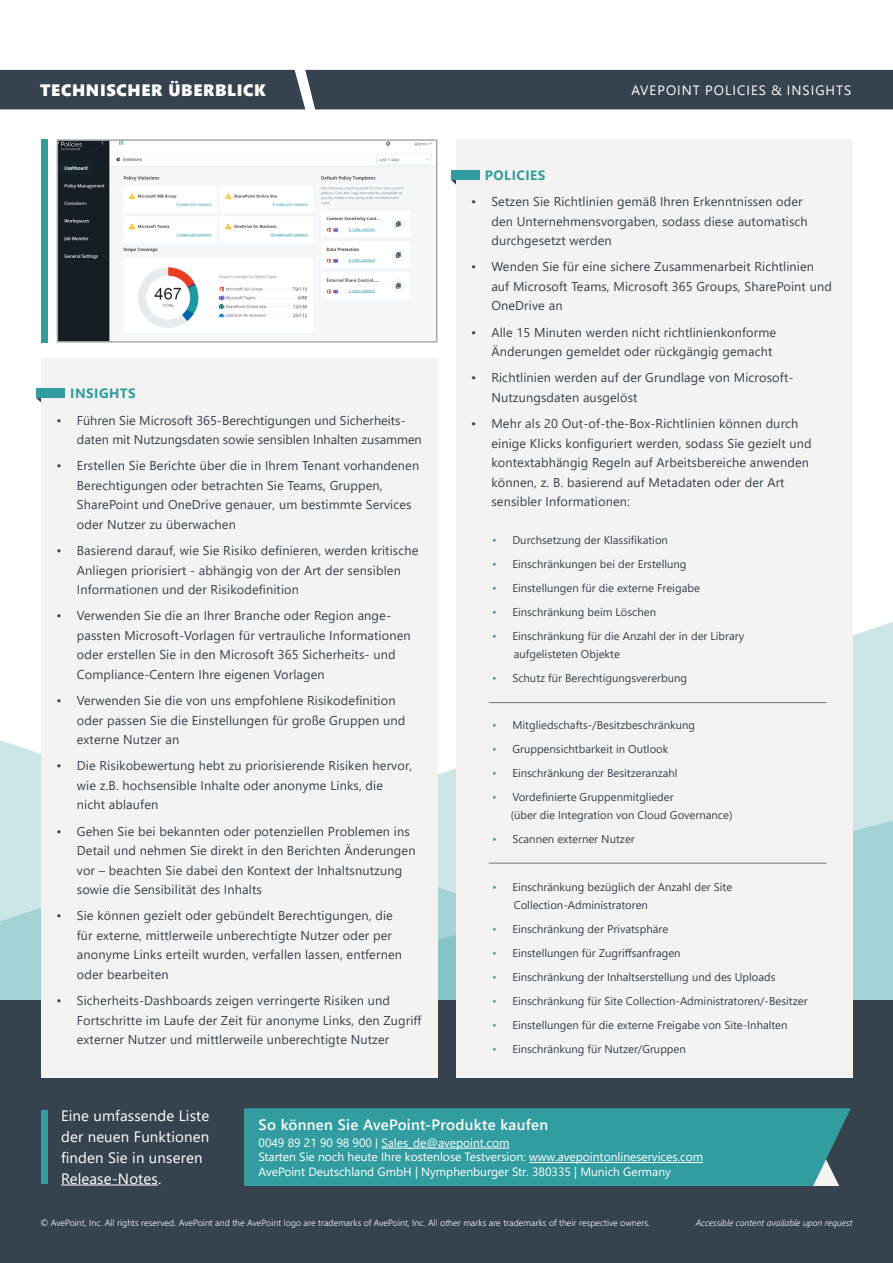
<style>
.page{position:relative;width:893px;height:1263px;background:#fff}
.page>*{position:absolute;margin:0;border:0;box-sizing:border-box;transform-origin:0 0}
.t1{font:16.5px "Segoe UI Black";letter-spacing:.04em;color:#fff}
.t2{font:15px/21px "Segoe UI";letter-spacing:.01em;color:#fff}
.t3{font:600 15px "Segoe UI";letter-spacing:.02em;color:#fff}
.t4{font:13.5px "Segoe UI";letter-spacing:.075em;color:#fff}
.t5{font:700 13.5px "Segoe UI";letter-spacing:.035em;color:#319da0}
.t6{font:12.75px/19.5px "Segoe UI";letter-spacing:.01em;color:#36424d}
.t7{font:12px/14.4px "Segoe UI";color:#fff}
.t8{font:11.25px/18px "Segoe UI";color:#36424d}
.t9{font:300 9px "Segoe UI";color:#fff}
.t10{font:italic 300 9px "Segoe UI";color:#fff}
.s1{color:#3e9da2}
.s2{font-size:10.2px}
</style>
<div class="page">
<svg style="left:0;top:613px;width:893px;height:200px;fill:#cce6e7"></svg>
<svg style="left:0;top:813px;width:893px;height:187px;background:#b0d8da"></svg>
<div style="left:0;top:1000px;width:893px;height:263px;background:#36424d"></div>
<div style="left:0;top:70px;width:893px;height:39px;background:#36424d"></div>
<div style="left:41px;top:139px;width:7px;height:204px;background:#319da0"></div>
<hr style="left:61px;top:1184px;width:97px;height:1px;background:#fff">
<div style="left:41px;top:1110px;width:7px;height:74px;background:#319da0"></div>
<div style="left:244px;top:1108px;width:607px;height:78px;background:#319da0"></div>
<hr style="left:381px;top:1148px;width:128px;height:1px;background:#fff">
<hr style="left:529px;top:1162px;width:174px;height:1px;background:#fff">
<svg style="left:37px;top:398px;width:4px;height:5px"></svg>
<div style="left:41px;top:359px;width:397px;height:719px;background:#f4f3f2"></div>
<div style="left:37px;top:388px;width:28px;height:10px;background:#319da0"></div>
<svg style="left:451px;top:180px;width:5px;height:5px"></svg>
<div style="left:456px;top:139px;width:396px;height:939px;background:#f4f3f2"></div>
<div style="left:451px;top:170px;width:28px;height:10px;background:#319da0"></div>
<img style="left:60px;top:142px;width:374px;height:198px">
<div style="left:57px;top:139px;width:380px;height:204px;border:2px solid #a7a9ac"></div>
<hr style="left:489px;top:702px;width:338px;height:1px;background:#78797c">
<hr style="left:489px;top:863px;width:338px;height:1px;background:#78797c">
<p class="t1" style="left:40px;top:78px;width:227px">TECHNISCHER ÜBERBLICK</p>
<p class="t5" style="left:70px;top:381px;width:67px">INSIGHTS</p>
<p class="t6" style="left:77px;top:409px;width:346px;text-indent:-20px">• Führen Sie Microsoft 365-Berechtigungen und Sicherheits&shy;daten mit Nutzungsdaten sowie sensiblen Inhalten zusammen</p>
<p class="t6" style="left:77px;top:455px;width:344px;text-indent:-20px">• Erstellen Sie Berichte über die in Ihrem Tenant vorhandenen Berechtigungen oder betrachten Sie Teams, Gruppen, SharePoint und OneDrive genauer, um bestimmte Services oder Nutzer zu überwachen</p>
<p class="t6" style="left:77px;top:540px;width:343px;text-indent:-20px">• Basierend darauf, wie Sie Risiko definieren, werden kritische<br>Anliegen priorisiert - abhängig von der Art der sensiblen<br>Informationen und der Risikodefinition</p>
<p class="t6" style="left:77px;top:605px;width:335px;text-indent:-20px">• Verwenden Sie die an Ihrer Branche oder Region ange&shy;passten Microsoft-Vorlagen für vertrauliche Informationen oder erstellen Sie in den Microsoft 365 Sicherheits- und Compliance-Centern Ihre eigenen Vorlagen</p>
<p class="t6" style="left:77px;top:690px;width:330px;text-indent:-20px">• Verwenden Sie die von uns empfohlene Risikodefinition oder passen Sie die Einstellungen für große Gruppen und externe Nutzer an</p>
<p class="t6" style="left:77px;top:755px;width:337px;text-indent:-20px">• Die Risikobewertung hebt zu priorisierende Risiken hervor, wie z.B. hochsensible Inhalte oder anonyme Links, die nicht ablaufen</p>
<p class="t6" style="left:77px;top:820px;width:340px;text-indent:-20px">• Gehen Sie bei bekannten oder potenziellen Problemen ins Detail und nehmen Sie direkt in den Berichten Änderungen vor – beachten Sie dabei den Kontext der Inhaltsnutzung sowie die Sensibilität des Inhalts</p>
<p class="t6" style="left:77px;top:905px;width:327px;text-indent:-20px">• Sie können gezielt oder gebündelt Berechtigungen, die für externe, mittlerweile unberechtigte Nutzer oder per anonyme Links erteilt wurden, verfallen lassen, entfernen oder bearbeiten</p>
<p class="t6" style="left:77px;top:990px;width:346px;text-indent:-20px">• Sicherheits-Dashboards zeigen verringerte Risiken und<br>Fortschritte im Laufe der Zeit für anonyme Links, den Zugriff externer Nutzer und mittlerweile unberechtigte Nutzer</p>
<p class="t4" style="left:631px;top:77px;width:221px">AVEPOINT POLICIES &amp; INSIGHTS</p>
<p class="t5" style="left:485px;top:162px;width:62px">POLICIES</p>
<p class="t6" style="left:491px;top:191px;width:318px;text-indent:-20px">• Setzen Sie Richtlinien gemäß Ihren Erkenntnissen oder den Unternehmensvorgaben, sodass diese automatisch durchgesetzt werden</p>
<p class="t6" style="left:491px;top:256px;width:342px;text-indent:-20px">• Wenden Sie für eine sichere Zusammenarbeit Richtlinien auf Microsoft Teams, Microsoft 365 Groups, SharePoint und<br>OneDrive an</p>
<p class="t6" style="left:471px;top:321px;width:307px;text-align:right">• Alle 15 Minuten werden nicht richtlinienkonforme<br>Änderungen gemeldet oder rückgängig gemacht</p>
<p class="t6" style="left:491px;top:367px;width:304px;text-indent:-20px">• Richtlinien werden auf der Grundlage von Microsoft-<br>Nutzungsdaten ausgelöst</p>
<p class="t6" style="left:491px;top:413px;width:322px;text-indent:-20px">• Mehr als 20 Out-of-the-Box-Richtlinien können durch einige Klicks konfiguriert werden, sodass Sie gezielt und kontextabhängig Regeln auf Arbeitsbereiche anwenden können, z. B. basierend auf Metadaten oder der Art sensibler Informationen:</p>
<p class="t8" style="left:492px;top:530px;width:177px"><span class="s1">•</span> Durchsetzung der Klassifikation</p>
<p class="t8" style="left:492px;top:554px;width:196px"><span class="s1">•</span> Einschränkungen bei der Erstellung</p>
<p class="t8" style="left:492px;top:578px;width:209px"><span class="s1">•</span> Einstellungen für die externe Freigabe</p>
<p class="t8" style="left:492px;top:602px;width:165px"><span class="s1">•</span> Einschränkung beim Löschen</p>
<p class="t8" style="left:514px;top:626px;width:232px;text-indent:-22px"><span class="s1">•</span> Einschränkung für die Anzahl der in der Library aufgelisteten Objekte</p>
<p class="t8" style="left:492px;top:668px;width:196px"><span class="s1">•</span> Schutz für Berechtigungsvererbung</p>
<p class="t8" style="left:492px;top:715px;width:205px"><span class="s1">•</span> Mitgliedschafts-/Besitzbeschränkung</p>
<p class="t8" style="left:492px;top:739px;width:178px"><span class="s1">•</span> Gruppensichtbarkeit in Outlook</p>
<p class="t8" style="left:492px;top:763px;width:187px"><span class="s1">•</span> Einschränkung der Besitzeranzahl</p>
<p class="t8" style="left:511px;top:787px;width:223px;text-indent:-18px"><span class="s1">•</span> Vordefinierte Gruppenmitglieder<br>(über die Integration von Cloud Governance)</p>
<p class="t8" style="left:492px;top:829px;width:144px"><span class="s1">•</span> Scannen externer Nutzer</p>
<p class="t8" style="left:514px;top:877px;width:220px;text-indent:-22px"><span class="s1">•</span> Einschränkung bezüglich der Anzahl der Site<br>Collection-Administratoren</p>
<p class="t8" style="left:492px;top:919px;width:178px"><span class="s1">•</span> Einschränkung der Privatsphäre</p>
<p class="t8" style="left:492px;top:943px;width:190px"><span class="s1">•</span> Einstellungen für Zugriffsanfragen</p>
<p class="t8" style="left:492px;top:967px;width:285px"><span class="s1">•</span> Einschränkung der Inhaltserstellung und des Uploads</p>
<p class="t8" style="left:492px;top:991px;width:317px"><span class="s1">•</span> Einschränkung für Site Collection-Administratoren/-Besitzer</p>
<p class="t8" style="left:492px;top:1015px;width:297px"><span class="s1">•</span> Einstellungen für die externe Freigabe von Site-Inhalten</p>
<p class="t8" style="left:492px;top:1039px;width:195px"><span class="s1">•</span> Einschränkung für Nutzer/Gruppen</p>
<p class="t2" style="left:61px;top:1103px;width:150px">Eine umfassende Liste der neuen Funktionen finden Sie in unseren<br>Release-Notes.</p>
<p class="t3" style="left:259px;top:1110px;width:291px">So können Sie AvePoint-Produkte kaufen</p>
<p class="t7" style="left:259px;top:1134px;width:446px">0049 89 21 90 98 900 <span class="s2">|</span> Sales_de@avepoint.com<br>Starten Sie noch heute Ihre kostenlose Testversion: www.avepointonlineservices.com<br>AvePoint Deutschland GmbH | Nymphenburger Str. 380335 | Munich Germany</p>
<p class="t9" style="left:40px;top:1214px;width:611px">© AvePoint, Inc. All rights reserved. AvePoint and the AvePoint logo are trademarks of AvePoint, Inc. All other marks are trademarks of their respective owners.</p>
<p class="t10" style="left:696px;top:1214px;width:158px">Accessible content available upon request</p>
</div>
